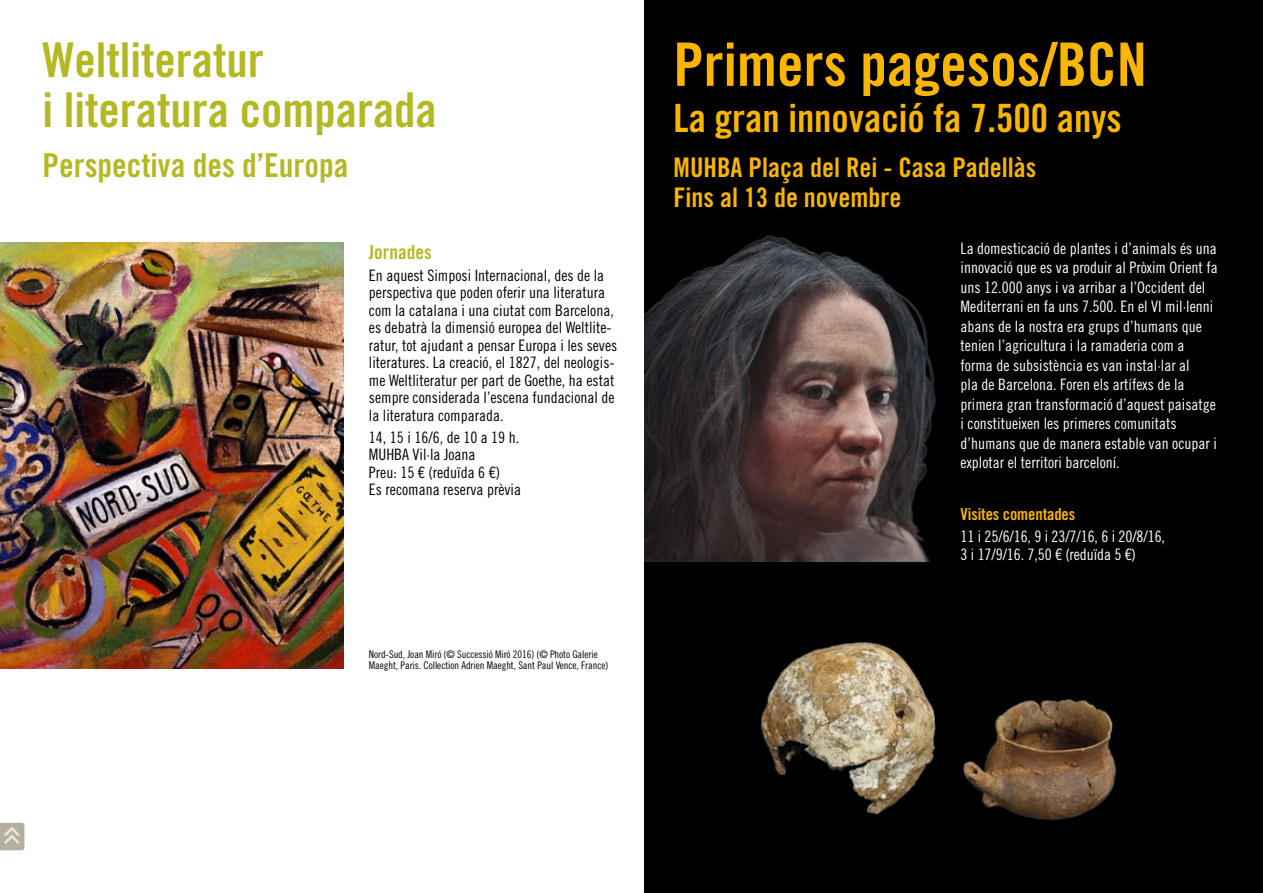
<style>
.page{position:relative;width:1263px;height:893px;background:#fff}
.page>*{position:absolute;margin:0;border:0;box-sizing:border-box;transform-origin:0 0}
.t1{font:60px "Trade Gothic LT Std Bd Cn 20";color:#f9b500}
.t2{font:48px/49.5px "Trade Gothic LT Std Bd Cn 20";color:#b4b822}
.t3{font:39px "Trade Gothic LT Std Bd Cn 20";color:#f9b500}
.t4{font:33px "Trade Gothic LT Std Bd Cn 20";color:#b4b822}
.t5{font:27px/30px "Trade Gothic LT Std Bd Cn 20";color:#f9b500}
.t6{font:19.5px "Trade Gothic LT Std Bd Cn 20";color:#b4b822}
.t7{font:16.5px "Trade Gothic LT Std Bd Cn 20";letter-spacing:-.005em;color:#f9b500}
.t8{font:15.75px/19.5px "Trade Gothic LT Std Cn 18";color:#fff}
.t9{font:15.75px/17.5px "Trade Gothic LT Std Cn 18";color:#000}
.t10{font:10.5px/10.5px "Trade Gothic LT Std Cn 18";letter-spacing:-.005em;color:#000}
</style>
<div class="page">
<img style="left:0;top:242px;width:343px;height:427px">
<div style="left:644px;top:0;width:619px;height:893px;background:#000"></div>
<img style="left:644px;top:235px;width:292px;height:326px">
<img style="left:761px;top:642px;width:356px;height:179px">
<svg style="left:0;top:823px;width:24px;height:27px"></svg>
<h2 class="t2" style="left:43px;top:35px;width:396px">Weltliteratur<br>i literatura comparada</h2>
<h3 class="t4" style="left:43px;top:145px;width:307px">Perspectiva des d’Europa</h3>
<p class="t6" style="left:369px;top:240px;width:64px">Jornades</p>
<p class="t9" style="left:369px;top:266px;width:250px">En aquest Simposi Internacional, des de la perspectiva que poden oferir una literatura com la catalana i una ciutat com Barcelona, es debatrà la dimensió europea del Weltlite&shy;ratur, tot ajudant a pensar Europa i les seves literatures. La creació, el 1827, del neologis&shy;me Weltliteratur per part de Goethe, ha estat sempre considerada l’escena fundacional de la literatura comparada.</p>
<p class="t9" style="left:369px;top:428px;width:154px">14, 15 i 16/6, de 10 a 19 h.<br>MUHBA Vil·la Joana<br>Preu: 15 € (reduïda 6 €)<br>Es recomana reserva prèvia</p>
<p class="t10" style="left:369px;top:649px;width:241px">Nord-Sud, Joan Miró (© Successió Miró 2016) (© Photo Galerie<br>Maeght, Paris. Collection Adrien Maeght, Sant Paul Vence, France)</p>
<h1 class="t1" style="left:674px;top:28px;width:475px">Primers pagesos/BCN</h1>
<h3 class="t3" style="left:674px;top:94px;width:450px">La gran innovació fa 7.500 anys</h3>
<h3 class="t5" style="left:674px;top:152px;width:364px">MUHBA Plaça del Rei - Casa Padellàs<br>Fins al 13 de novembre</h3>
<p class="t8" style="left:960px;top:238px;width:259px">La domesticació de plantes i d’animals és una innovació que es va produir al Pròxim Orient fa uns 12.000 anys i va arribar a l’Occident del Mediterrani en fa uns 7.500. En el VI mil·lenni abans de la nostra era grups d’humans que tenien l’agricultura i la ramaderia com a forma de subsistència es van instal·lar al<br>pla de Barcelona. Foren els artífexs de la primera gran transformació d’aquest paisatge i constitueixen les primeres comunitats d’humans que de manera estable van ocupar i explotar el territori barceloní.</p>
<p class="t7" style="left:960px;top:504px;width:116px">Visites comentades</p>
<p class="t8" style="left:960px;top:527px;width:206px;line-height:18px">11 i 25/6/16, 9 i 23/7/16, 6 i 20/8/16,<br>3 i 17/9/16. 7,50 € (reduïda 5 €)</p>
</div>
